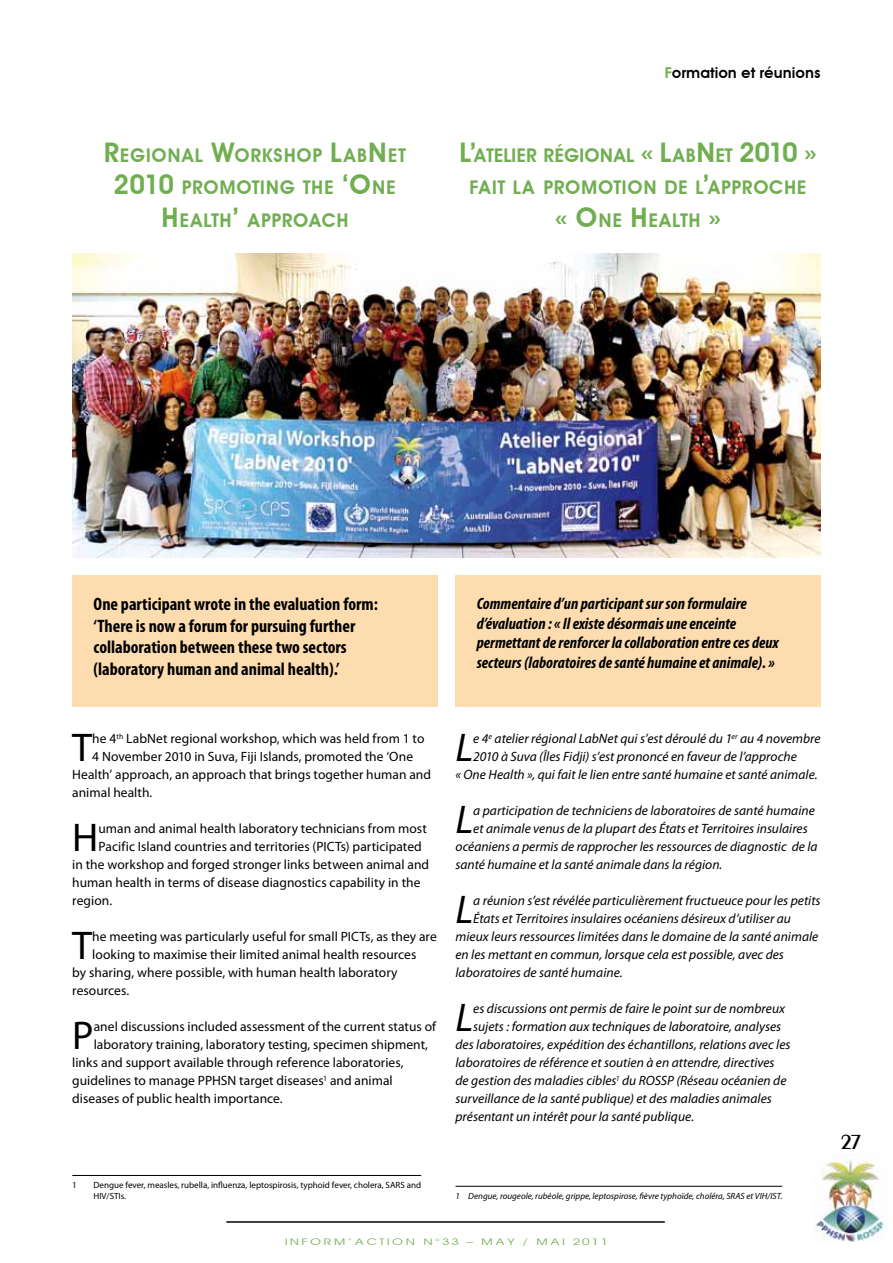
<style>
.page{position:relative;width:893px;height:1263px;background:#fff}
.page>*{position:absolute;margin:0;border:0;box-sizing:border-box;transform-origin:0 0}
.t1{font:40.2px "Myriad Pro";color:#000}
.t2{font:italic 40.2px "Myriad Pro";color:#000}
.t3{font:600 21.6px "Exotic 350 BT";color:#000}
.t4{font:600 18.9px/32.4px "Avant Garde";color:#71ae52;text-align:center}
.t5{font:700 condensed 18px/21.6px "Myriad Pro";color:#000}
.t6{font:italic 700 condensed 16.5px/19.8px "Myriad Pro";color:#000}
.t7{font:600 15px "Avant Garde";color:#000}
.t8{font:italic 13.5px "Myriad Pro";color:#000}
.t9{font:13.5px "Myriad Pro";letter-spacing:.005em;color:#000}
.t10{font:9px/10.8px "Myriad Pro";color:#000}
.t11{font:italic 9px "Myriad Pro";color:#000}
.t12{font:9px "Avant Garde";letter-spacing:.14em;color:#71ae52;scale:1.5 1}
.s1{font-size:27px}
.s2{color:#71ae52}
</style>
<div class="page">
<hr style="left:226px;top:1221px;width:439px;height:2px;background:#000">
<img style="left:814px;top:1154px;width:70px;height:88px">
<img style="left:72px;top:253px;width:749px;height:304px">
<hr style="left:72px;top:1175px;width:349px;height:1px;background:#000">
<div style="left:72px;top:575px;width:365px;height:132px;background:#fdddb0"></div>
<div style="left:455px;top:575px;width:366px;height:132px;background:#fdddb0"></div>
<hr style="left:455px;top:1186px;width:327px;height:1px;background:#000">
<h3 class="t4" style="left:104px;top:139px;width:303px"><span class="s1">R</span>EGIONAL <span class="s1">W</span>ORKSHOP <span class="s1">L</span>AB<span class="s1">N</span> ET<br><span class="s1">2010</span> PROMOTING THE <span class="s1">‘O</span>NE<br><span class="s1">H</span> EALTH<span class="s1">’</span> APPROACH</h3>
<p class="t7" style="left:665px;top:64px;width:157px"><span class="s2">F</span>ormation et réunions</p>
<h3 class="t4" style="left:459px;top:139px;width:359px"><span class="s1">L’</span>ATELIER RÉGIONAL <span class="s1">« L</span>AB<span class="s1">N</span> ET <span class="s1">2010 »<br></span>FAIT LA PROMOTION DE L<span class="s1">’</span>APPROCHE<br><span class="s1">« O</span>NE<span class="s1">H</span>EALTH<span class="s1">»</span></h3>
<h3 class="t5" style="left:94px;top:593px;width:286px">One participant wrote in the evaluation form: ‘There is now a forum for pursuing further collaboration between these two sectors (laboratory human and animal health).’</h3>
<p class="t6" style="left:477px;top:593px;width:303px">Commentaire d’un participant sur son formulaire d’évaluation : « Il existe désormais une enceinte permettant de renforcer la collaboration entre ces deux secteurs (laboratoires de santé humaine et animale). »</p>
<h1 class="t1" style="left:72px;top:723px;width:21px">T</h1>
<p class="t9" style="left:92px;top:730px;width:334px">he 4<sup>th</sup> LabNet regional workshop, which was held from 1 to</p>
<p class="t9" style="left:92px;top:748px;width:322px">4 November 2010 in Suva, Fiji Islands, promoted the ‘One</p>
<p class="t9" style="left:72px;top:766px;width:360px">Health’ approach, an approach that brings together human and</p>
<p class="t9" style="left:72px;top:784px;width:82px">animal health.</p>
<h1 class="t1" style="left:72px;top:813px;width:28px">H</h1>
<p class="t9" style="left:98px;top:820px;width:330px">uman and animal health laboratory technicians from most</p>
<p class="t9" style="left:98px;top:838px;width:325px">Pacific Island countries and territories (PICTs) participated</p>
<p class="t9" style="left:72px;top:856px;width:358px">in the workshop and forged stronger links between animal and</p>
<p class="t9" style="left:72px;top:874px;width:350px">human health in terms of disease diagnostics capability in the</p>
<p class="t9" style="left:72px;top:892px;width:42px">region.</p>
<h1 class="t1" style="left:72px;top:921px;width:21px">T</h1>
<p class="t9" style="left:92px;top:928px;width:346px">he meeting was particularly useful for small PICTs, as they are</p>
<p class="t9" style="left:92px;top:946px;width:326px">looking to maximise their limited animal health resources</p>
<p class="t9" style="left:72px;top:964px;width:327px">by sharing, where possible, with human health laboratory</p>
<p class="t9" style="left:72px;top:982px;width:59px">resources.</p>
<h1 class="t1" style="left:72px;top:1011px;width:23px">P</h1>
<p class="t9" style="left:94px;top:1018px;width:344px">anel discussions included assessment of the current status of</p>
<p class="t9" style="left:94px;top:1036px;width:336px">laboratory training, laboratory testing, specimen shipment,</p>
<p class="t9" style="left:72px;top:1054px;width:333px">links and support available through reference laboratories,</p>
<p class="t9" style="left:72px;top:1072px;width:322px">guidelines to manage PPHSN target diseases<sup>1</sup> and animal</p>
<p class="t9" style="left:72px;top:1090px;width:212px">diseases of public health importance.</p>
<h1 class="t2" style="left:455px;top:723px;width:19px">L</h1>
<p class="t8" style="left:473px;top:730px;width:349px">e 4<sup>e</sup> atelier régional LabNet qui s’est déroulé du 1<sup>er</sup> au 4 novembre</p>
<p class="t8" style="left:473px;top:748px;width:325px">2010 à Suva (Îles Fidji) s’est prononcé en faveur de l’approche</p>
<p class="t8" style="left:455px;top:766px;width:364px">« One Health », qui fait le lien entre santé humaine et santé animale.</p>
<h1 class="t2" style="left:455px;top:795px;width:19px">L</h1>
<p class="t8" style="left:473px;top:802px;width:343px">a participation de techniciens de laboratoires de santé humaine</p>
<p class="t8" style="left:473px;top:820px;width:336px">et animale venus de la plupart des États et Territoires insulaires</p>
<p class="t8" style="left:455px;top:838px;width:363px">océaniens a permis de rapprocher les ressources de diagnostic de la</p>
<p class="t8" style="left:455px;top:856px;width:268px">santé humaine et la santé animale dans la région.</p>
<h1 class="t2" style="left:455px;top:885px;width:19px">L</h1>
<p class="t8" style="left:473px;top:892px;width:349px">a réunion s’est révélée particulièrement fructueuce pour les petits</p>
<p class="t8" style="left:473px;top:910px;width:319px">États et Territoires insulaires océaniens désireux d’utiliser au</p>
<p class="t8" style="left:455px;top:928px;width:364px">mieux leurs ressources limitées dans le domaine de la santé animale</p>
<p class="t8" style="left:455px;top:946px;width:330px">en les mettant en commun, lorsque cela est possible, avec des</p>
<p class="t8" style="left:455px;top:964px;width:169px">laboratoires de santé humaine.</p>
<h1 class="t2" style="left:455px;top:993px;width:19px">L</h1>
<p class="t8" style="left:473px;top:1000px;width:313px">es discussions ont permis de faire le point sur de nombreux</p>
<p class="t8" style="left:473px;top:1018px;width:309px">sujets : formation aux techniques de laboratoire, analyses</p>
<p class="t8" style="left:455px;top:1036px;width:337px">des laboratoires, expédition des échantillons, relations avec les</p>
<p class="t8" style="left:455px;top:1054px;width:321px">laboratoires de référence et soutien à en attendre, directives</p>
<p class="t8" style="left:455px;top:1072px;width:332px">de gestion des maladies cibles<sup>1</sup> du ROSSP (Réseau océanien de</p>
<p class="t8" style="left:455px;top:1090px;width:318px">surveillance de la santé publique) et des maladies animales</p>
<p class="t8" style="left:455px;top:1108px;width:240px">présentant un intérêt pour la santé publique.</p>
<p class="t10" style="left:72px;top:1180px;width:6px">1</p>
<p class="t10" style="left:94px;top:1180px;width:329px">Dengue fever, measles, rubella, influenza, leptospirosis, typhoid fever, cholera, SARS and<br>HIV/STIs.</p>
<p class="t11" style="left:455px;top:1190px;width:328px">1 Dengue, rougeole, rubéole, grippe, leptospirose, fièvre typhoïde, choléra, SRAS et VIH/IST.</p>
<p class="t12" style="left:285px;top:1236px;width:217px">INFORM’ACTION N°33 – MAY / MAI 2011</p>
<h2 class="t3" style="left:841px;top:1128px;width:21px">27</h2>
</div>
